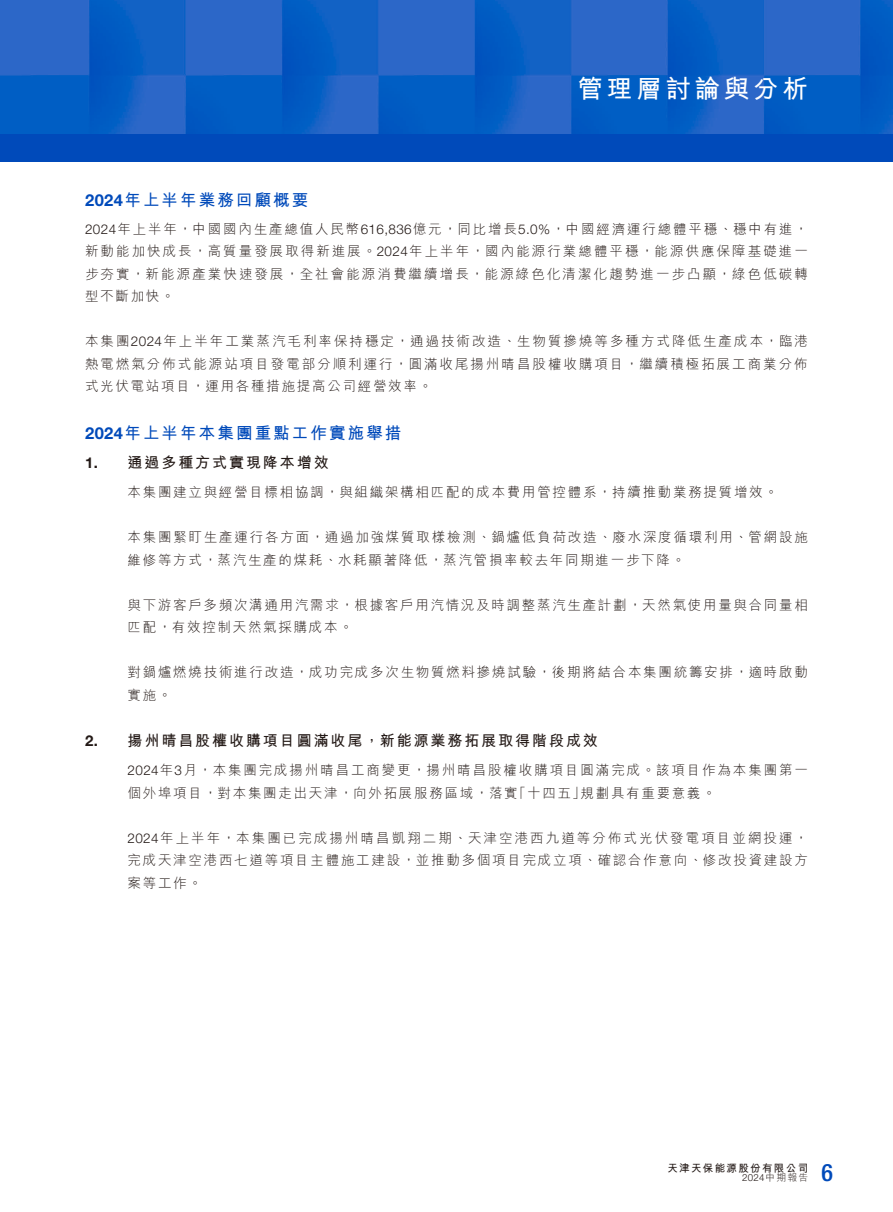
<style>
.page{position:relative;width:893px;height:1212px;background:#fff}
.page>*{position:absolute;margin:0;border:0;box-sizing:border-box;transform-origin:0 0}
.t1{font:700 25.5px "M Hei HK";letter-spacing:.15em;color:#fff}
.t2{font:500 condensed 24px "Helvetica Neue LT Std";color:#004aba}
.t3{font:700 16.5px "M Hei HK";letter-spacing:.13em;color:#004aba}
.t4{font:700 15px "M Hei HK";letter-spacing:.13em;color:#231916}
.t5{font:700 15px "Helvetica Neue LT Std";color:#231916}
.t6{font:300 13.5px/22.5px "M Hei HK";letter-spacing:.13em;color:#231916}
.t7{font:700 10.5px "M Hei HK";letter-spacing:.13em;color:#231916}
.t8{font:300 9.75px "Helvetica Neue LT Std";color:#231916}
.s1{font-family:"Helvetica Neue LT Std"}
.s2{font-family:"M Hei HK"}
</style>
<div class="page">
<img style="left:0;top:0;width:893px;height:134px">
<div style="left:0;top:134px;width:893px;height:28px;background:#004aba"></div>
<h1 class="t1" style="left:577px;top:70px;width:232px">管理層討論與分析</h1>
<p class="t3" style="left:85px;top:188px;width:225px"><span class="s1">2024</span>年上半年業務回顧概要</p>
<p class="t6" style="left:85px;top:217px;width:724px;text-align:justify"><span class="s1">2024</span>年上半年，中國國內生產總值人民幣<span class="s1">616,836</span>億元，同比增長<span class="s1">5.0%</span>，中國經濟運行總體平穩、穩中有進，新動能加快成長，高質量發展取得新進展。<span class="s1">2024</span>年上半年，國內能源行業總體平穩，能源供應保障基礎進一步夯實，新能源產業快速發展，全社會能源消費繼續增長，能源綠色化清潔化趨勢進一步凸顯，綠色低碳轉型不斷加快。</p>
<p class="t6" style="left:85px;top:330px;width:724px;text-align:justify">本集團<span class="s1">2024</span>年上半年工業蒸汽毛利率保持穩定，通過技術改造、生物質摻燒等多種方式降低生產成本，臨港熱電燃氣分佈式能源站項目發電部分順利運行，圓滿收尾揚州晴昌股權收購項目，繼續積極拓展工商業分佈式光伏電站項目，運用各種措施提高公司經營效率。</p>
<p class="t3" style="left:85px;top:421px;width:318px"><span class="s1">2024</span>年上半年本集團重點工作實施舉措</p>
<p class="t4" style="left:128px;top:452px;width:203px">通過多種方式實現降本增效</p>
<p class="t5" style="left:85px;top:453px;width:14px">1.</p>
<p class="t5" style="left:85px;top:731px;width:14px">2.</p>
<p class="t6" style="left:128px;top:481px;width:652px">本集團建立與經營目標相協調，與組織架構相匹配的成本費用管控體系，持續推動業務提質增效。</p>
<p class="t6" style="left:128px;top:526px;width:682px">本集團緊盯生產運行各方面，通過加強煤質取樣檢測、鍋爐低負荷改造、廢水深度循環利用、管網設施維修等方式，蒸汽生產的煤耗、水耗顯著降低，蒸汽管損率較去年同期進一步下降。</p>
<p class="t6" style="left:128px;top:593px;width:682px">與下游客戶多頻次溝通用汽需求，根據客戶用汽情況及時調整蒸汽生產計劃，天然氣使用量與合同量相匹配，有效控制天然氣採購成本。</p>
<p class="t6" style="left:128px;top:661px;width:682px">對鍋爐燃燒技術進行改造，成功完成多次生物質燃料摻燒試驗，後期將結合本集團統籌安排，適時啟動實施。</p>
<p class="t4" style="left:128px;top:729px;width:472px">揚州晴昌股權收購項目圓滿收尾，新能源業務拓展取得階段成效</p>
<p class="t6" style="left:581px;top:759px;width:229px;text-indent:-453px"><span class="s1">2024</span>年<span class="s1">3</span>月，本集團完成揚州晴昌工商變更，揚州晴昌股權收購項目圓滿完成。該項目作為本集團第一規劃具有重要意義。</p>
<p class="t6" style="left:128px;top:781px;width:392px">個外埠項目，對本集團走出天津，向外拓展服務區域，落實</p>
<p class="t6" style="left:128px;top:826px;width:682px;text-align:justify"><span class="s1">2024</span>年上半年，本集團已完成揚州晴昌凱翔二期、天津空港西九道等分佈式光伏發電項目並網投運，完成天津空港西七道等項目主體施工建設，並推動多個項目完成立項、確認合作意向、修改投資建設方案等工作。</p>
<p class="t6" style="left:513px;top:781px;width:75px">「十四五」</p>
<p class="t7" style="left:667px;top:1160px;width:142px">天津天保能源股份有限公司</p>
<h2 class="t2" style="left:821px;top:1158px;width:13px">6</h2>
<p class="t8" style="left:742px;top:1172px;width:67px">2024<span class="s2">中期報告</span></p>
</div>
